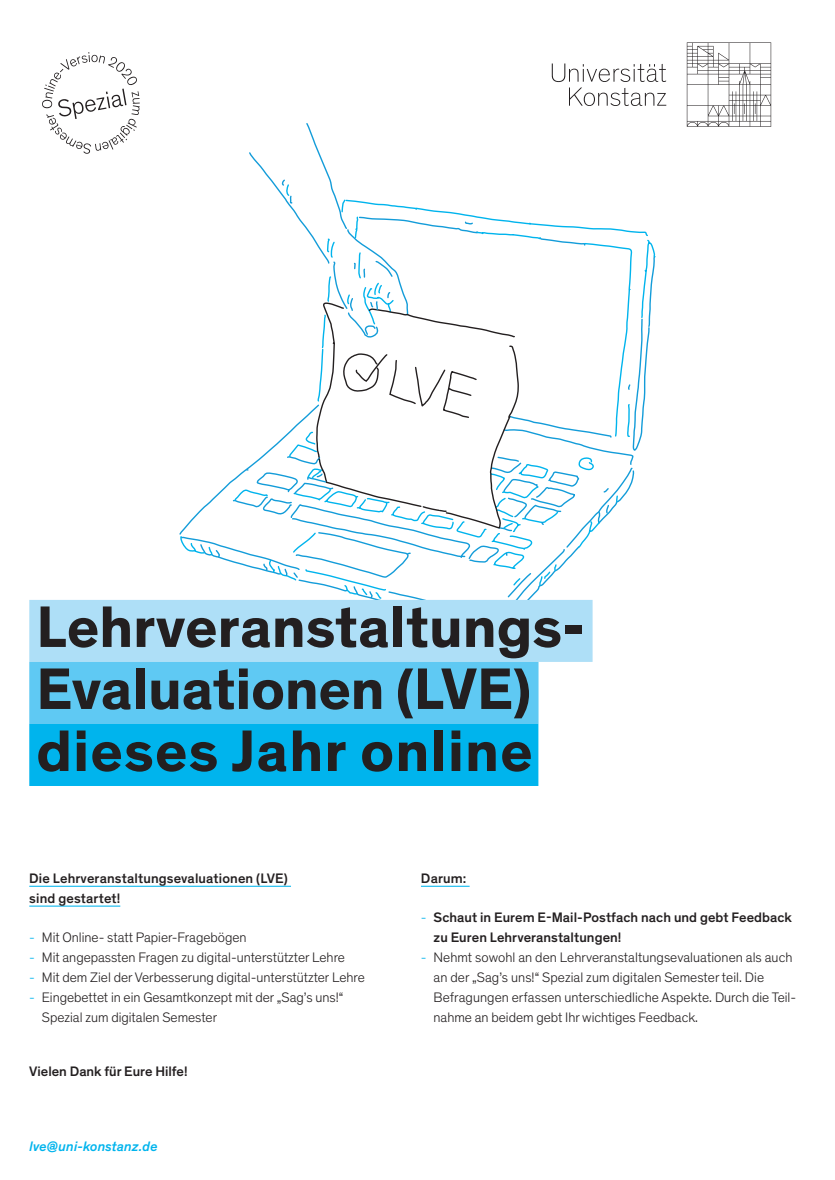
<style>
.page{position:relative;width:835px;height:1180px;background:#fff}
.page>*{position:absolute;margin:0;border:0;box-sizing:border-box;transform-origin:0 0}
.t1{font:700 59.5px/62px "Theinhardt";color:#231f20}
.t2{font:300 14px/19.8px "Theinhardt";color:#231f20}
.t3{font:500 14px/19.8px "Theinhardt";letter-spacing:.005em;color:#231f20}
.t4{font:italic 500 14px "Theinhardt";letter-spacing:.01em;color:#00b4ed}
.s1{color:#00b4ed}
.s2{font-weight:300;color:#00b4ed}
</style>
<div class="page">
<svg style="left:180px;top:231px;width:476px;height:555px"></svg>
<svg style="left:214px;top:178px;width:417px;height:448px"></svg>
<hr style="left:29px;top:885px;width:262px;height:2px;background:#00b4ed">
<hr style="left:29px;top:905px;width:91px;height:1px;background:#00b4ed">
<hr style="left:421px;top:885px;width:48px;height:2px;background:#00b4ed">
<div style="left:29px;top:600px;width:563px;height:62px;background:#aedff7"></div>
<div style="left:29px;top:662px;width:509px;height:62px;background:#5fc9f3"></div>
<div style="left:29px;top:724px;width:509px;height:62px;background:#00b4ed"></div>
<svg style="left:42px;top:52px;width:98px;height:102px"></svg>
<svg style="left:551px;top:63px;width:115px;height:43px"></svg>
<svg style="left:686px;top:42px;width:85px;height:85px"></svg>
<h1 class="t1" style="left:36px;top:597px;width:551px">Lehrveranstaltungs-<br>Evaluationen (LVE) dieses Jahr online</h1>
<p class="t3" style="left:29px;top:868px;width:260px">Die Lehrveranstaltungsevaluationen (LVE) sind gestartet!</p>
<p class="t2" style="left:29px;top:928px;width:219px"><span class="s1">-</span> Mit Online- statt Papier-Fragebögen</p>
<p class="t2" style="left:29px;top:947px;width:317px"><span class="s1">-</span> Mit angepassten Fragen zu digital-unterstützter Lehre</p>
<p class="t2" style="left:29px;top:967px;width:337px"><span class="s1">-</span> Mit dem Ziel der Verbesserung digital-unterstützter Lehre</p>
<p class="t2" style="left:42px;top:987px;width:303px;text-indent:-13px"><span class="s1">-</span> Eingebettet in ein Gesamtkonzept mit der „Sag’s uns!“<br>Spezial zum digitalen Semester</p>
<p class="t3" style="left:29px;top:1062px;width:160px">Vielen Dank für Eure Hilfe!</p>
<p class="t4" style="left:29px;top:1137px;width:130px">lve@uni-konstanz.de</p>
<p class="t3" style="left:421px;top:868px;width:47px">Darum:</p>
<p class="t3" style="left:433px;top:908px;width:360px;text-indent:-13px"><span class="s2">-</span> Schaut in Eurem E-Mail-Postfach nach und gebt Feedback zu Euren Lehrveranstaltungen!</p>
<p class="t2" style="left:433px;top:947px;width:364px;text-indent:-13px"><span class="s1">-</span> Nehmt sowohl an den Lehrveranstaltungsevaluationen als auch an der „Sag’s uns!“ Spezial zum digitalen Semester teil. Die Befragungen erfassen unterschiedliche Aspekte. Durch die Teil&shy;nahme an beidem gebt Ihr wichtiges Feedback.</p>
</div>
